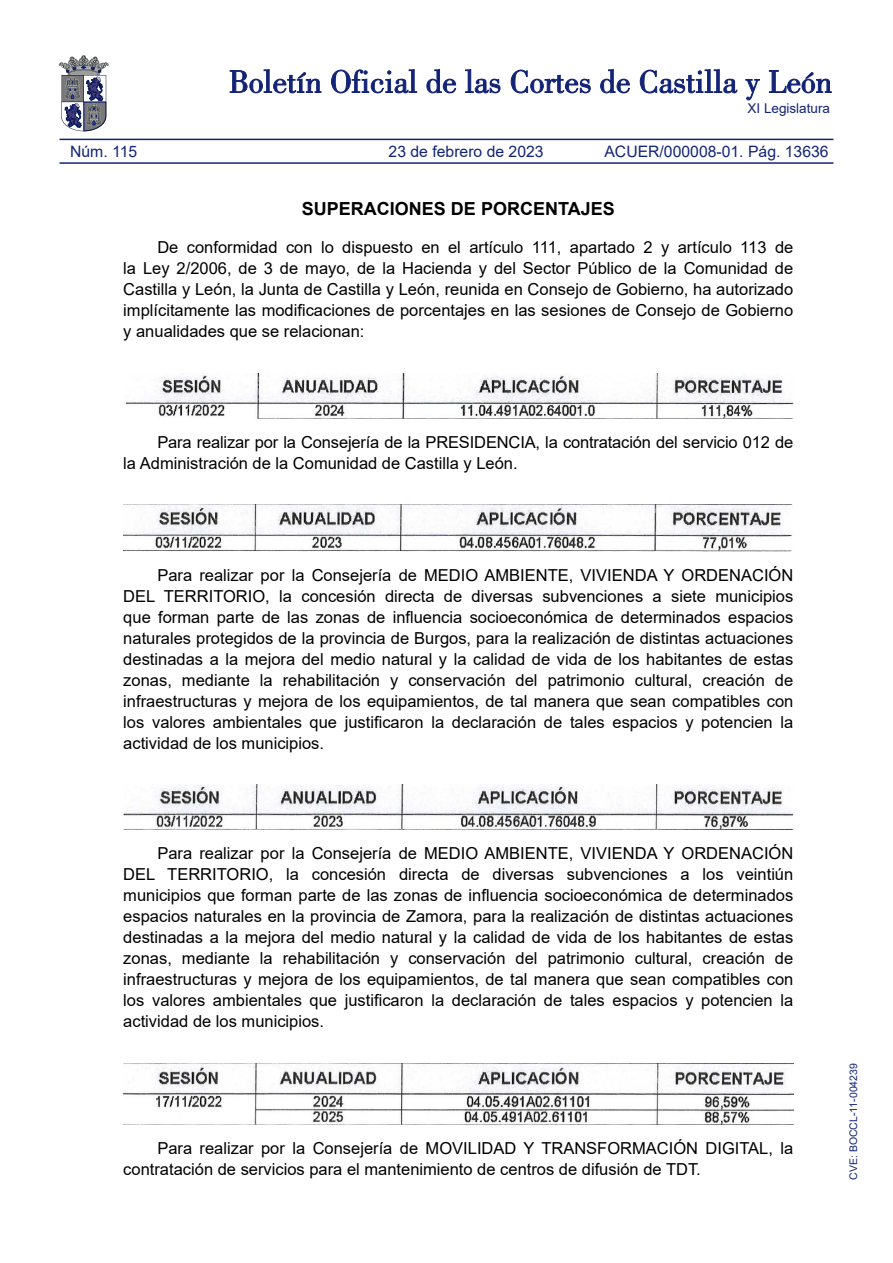
<style>
.page{position:relative;width:893px;height:1263px;background:#fff}
.page>*{position:absolute;margin:0;border:0;box-sizing:border-box;transform-origin:0 0}
.TituloCentradoNegrit{font:700 18px "Arial";color:#000}
.TextoCuerpo{font:16.5px/21px "Arial";color:#000;text-align:justify}
.t1{font:15.75px "Arial";color:#132477}
.t2{font:13.5px "Arial";color:#132477}
.t3{font:10.5px "Arial";color:#132477}
</style>
<div class="page">
<svg style="left:230px;top:69px;width:91px;height:24px"></svg>
<svg style="left:331px;top:69px;width:86px;height:24px"></svg>
<svg style="left:426px;top:69px;width:30px;height:24px"></svg>
<svg style="left:465px;top:69px;width:35px;height:24px"></svg>
<svg style="left:511px;top:70px;width:80px;height:23px"></svg>
<svg style="left:600px;top:69px;width:30px;height:24px"></svg>
<svg style="left:640px;top:69px;width:97px;height:24px"></svg>
<svg style="left:745px;top:79px;width:15px;height:21px"></svg>
<svg style="left:769px;top:70px;width:63px;height:23px"></svg>
<svg style="left:59px;top:55px;width:50px;height:76px"></svg>
<hr style="left:60px;top:162px;width:773px;height:2px;background:#132477">
<hr style="left:60px;top:139px;width:773px;height:1px;background:#132477">
<img style="left:125px;top:373px;width:668px;height:46px">
<img style="left:123px;top:505px;width:669px;height:46px">
<img style="left:123px;top:784px;width:670px;height:46px">
<img style="left:123px;top:1063px;width:670px;height:61px">
<p class="t2" style="left:747px;top:99px;width:84px">XI Legislatura</p>
<p class="t1" style="left:70px;top:140px;width:69px">Núm. 115</p>
<p class="t1" style="left:389px;top:140px;width:156px">23 de febrero de 2023</p>
<p class="t1" style="left:604px;top:140px;width:226px">ACUER/000008-01. Pág. 13636</p>
<p class="TituloCentradoNegrit" style="left:302px;top:196px;width:314px">SUPERACIONES DE PORCENTAJES</p>
<p class="TextoCuerpo" style="left:123px;top:237px;width:671px;text-indent:34px">De conformidad con lo dispuesto en el artículo 111, apartado 2 y artículo 113 de la Ley 2/2006, de 3 de mayo, de la Hacienda y del Sector Público de la Comunidad de Castilla y León, la Junta de Castilla y León, reunida en Consejo de Gobierno, ha autorizado implícitamente las modificaciones de porcentajes en las sesiones de Consejo de Gobierno y anualidades que se relacionan:</p>
<p class="TextoCuerpo" style="left:123px;top:432px;width:671px;text-indent:34px">Para realizar por la Consejería de la PRESIDENCIA, la contratación del servicio 012 de la Administración de la Comunidad de Castilla y León.</p>
<p class="TextoCuerpo" style="left:123px;top:564px;width:671px;text-indent:34px">Para realizar por la Consejería de MEDIO AMBIENTE, VIVIENDA Y ORDENACIÓN DEL TERRITORIO, la concesión directa de diversas subvenciones a siete municipios que forman parte de las zonas de influencia socioeconómica de determinados espacios naturales protegidos de la provincia de Burgos, para la realización de distintas actuaciones destinadas a la mejora del medio natural y la calidad de vida de los habitantes de estas zonas, mediante la rehabilitación y conservación del patrimonio cultural, creación de infraestructuras y mejora de los equipamientos, de tal manera que sean compatibles con los valores ambientales que justificaron la declaración de tales espacios y potencien la actividad de los municipios.</p>
<p class="TextoCuerpo" style="left:123px;top:843px;width:671px;text-indent:34px">Para realizar por la Consejería de MEDIO AMBIENTE, VIVIENDA Y ORDENACIÓN DEL TERRITORIO, la concesión directa de diversas subvenciones a los veintiún municipios que forman parte de las zonas de influencia socioeconómica de determinados espacios naturales en la provincia de Zamora, para la realización de distintas actuaciones destinadas a la mejora del medio natural y la calidad de vida de los habitantes de estas zonas, mediante la rehabilitación y conservación del patrimonio cultural, creación de infraestructuras y mejora de los equipamientos, de tal manera que sean compatibles con los valores ambientales que justificaron la declaración de tales espacios y potencien la actividad de los municipios.</p>
<p class="TextoCuerpo" style="left:123px;top:1138px;width:671px;text-indent:34px">Para realizar por la Consejería de MOVILIDAD Y TRANSFORMACIÓN DIGITAL, la contratación de servicios para el mantenimiento de centros de difusión de TDT.</p>
<p class="t3" style="left:846px;top:1180px;width:118px;rotate:-90deg">CVE: BOCCL-11-004239</p>
</div>
